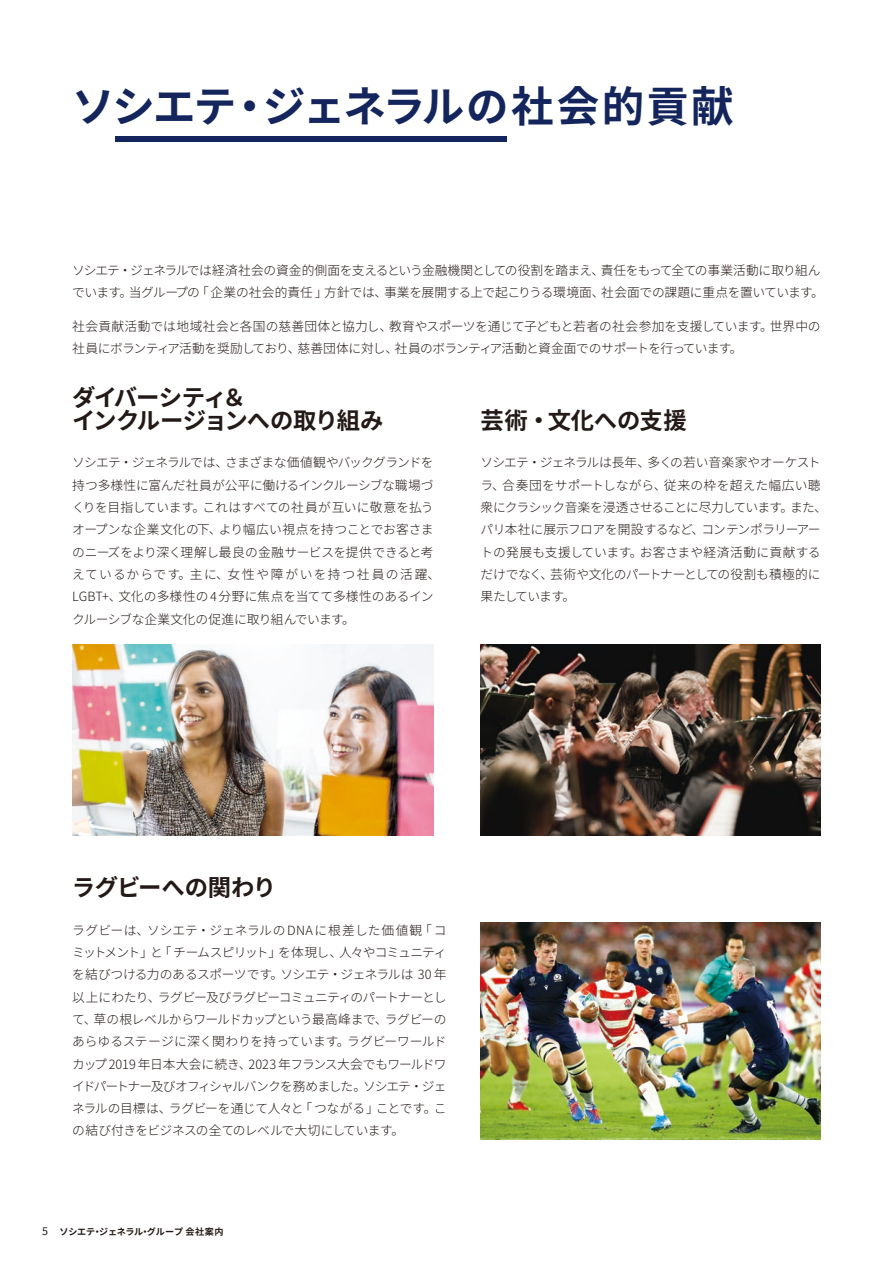
<style>
.page{position:relative;width:893px;height:1263px;background:#fff}
.page>*{position:absolute;margin:0;border:0;box-sizing:border-box;transform-origin:0 0}
.t1{font:700 42.45px "Noto Sans CJ Kjp";letter-spacing:-.04em;color:#13255c}
.t2{font:700 23.4px/22.4px "Noto Sans CJ Kjp";letter-spacing:-.045em;color:#231916}
.t3{font:700 23.4px "Noto Sans CJ Kjp";letter-spacing:-.025em;color:#231916}
.t4{font:700 23.4px "Noto Sans CJ Kjp";letter-spacing:-.005em;color:#231916}
.t5{font:300 12.75px/22.4px "Noto Sans CJ Kjp";letter-spacing:-.025em;color:#231916}
.t6{font:700 9px "Noto Sans CJ Kjp";letter-spacing:-.025em;color:#231916}
.s1{font-family:"Source Sans Pro";font-weight:400;font-size:12px}
</style>
<div class="page">
<div style="left:116px;top:136px;width:391px;height:6px;background:#13255c"></div>
<img style="left:72px;top:644px;width:362px;height:192px">
<img style="left:480px;top:644px;width:341px;height:192px">
<img style="left:480px;top:922px;width:341px;height:217px">
<h1 class="t1" style="left:72px;top:82px;width:663px">ソシエテ・ジェネラルの社会的貢献</h1>
<p class="t5" style="left:72px;top:259px;width:753px">ソシエテ・ジェネラルでは経済社会の資金的側面を支えるという金融機関としての役割を踏まえ、責任をもって全ての事業活動に取り組んでいます。当グループの「企業の社会的責任」方針では、事業を展開する上で起こりうる環境面、社会面での課題に重点を置いています。</p>
<p class="t5" style="left:72px;top:315px;width:750px">社会貢献活動では地域社会と各国の慈善団体と協力し、教育やスポーツを通じて子どもと若者の社会参加を支援しています。世界中の社員にボランティア活動を奨励しており、慈善団体に対し、社員のボランティア活動と資金面でのサポートを行っています。</p>
<h2 class="t2" style="left:72px;top:387px;width:313px">ダイバーシティ＆<br>インクルージョンへの取り組み</h2>
<p class="t5" style="left:72px;top:452px;width:369px">ソシエテ・ジェネラルでは、さまざまな価値観やバックグランドを持つ多様性に富んだ社員が公平に働けるインクルーシブな職場づくりを目指しています。これはすべての社員が互いに敬意を払うオープンな企業文化の下、より幅広い視点を持つことでお客さまのニーズをより深く理解し最良の金融サービスを提供できると考えているからです。主に、女性や障がいを持つ社員の活躍、LGBT+、文化の多様性の 4分野に焦点を当てて多様性のあるインクルーシブな企業文化の促進に取り組んでいます。</p>
<h2 class="t4" style="left:480px;top:407px;width:208px">芸術・文化への支援</h2>
<p class="t5" style="left:480px;top:452px;width:348px">ソシエテ・ジェネラルは長年、多くの若い音楽家やオーケストラ、合奏団をサポートしながら、従来の枠を超えた幅広い聴衆にクラシック音楽を浸透させることに尽力しています。また、パリ本社に展示フロアを開設するなど、コンテンポラリーアートの発展も支援しています。お客さまや経済活動に貢献するだけでなく、芸術や文化のパートナーとしての役割も積極的に果たしています。</p>
<h2 class="t3" style="left:72px;top:874px;width:206px">ラグビーへの関わり</h2>
<p class="t5" style="left:72px;top:919px;width:376px;text-align:justify">ラグビーは、ソシエテ・ジェネラルのDNAに根差した価値観「コミットメント」と「チームスピリット」を体現し、人々やコミュニティを結びつける力のあるスポーツです。ソシエテ・ジェネラルは 30 年以上にわたり、ラグビー及びラグビーコミュニティのパートナーとして、草の根レベルからワールドカップという最高峰まで、ラグビーのあらゆるステージに深く関わりを持っています。ラグビーワールドカップ 2019 年日本大会に続き、2023 年フランス大会でもワールドワイドパートナー及びオフィシャルバンクを務めました。ソシエテ・ジェネラルの目標は、ラグビーを通じて人々と「つながる」ことです。この結び付きをビジネスの全てのレベルで大切にしています。</p>
<p class="t6" style="left:42px;top:1226px;width:183px"><span class="s1">5</span> ソシエテ・ジェネラル・グループ 会社案内</p>
</div>
